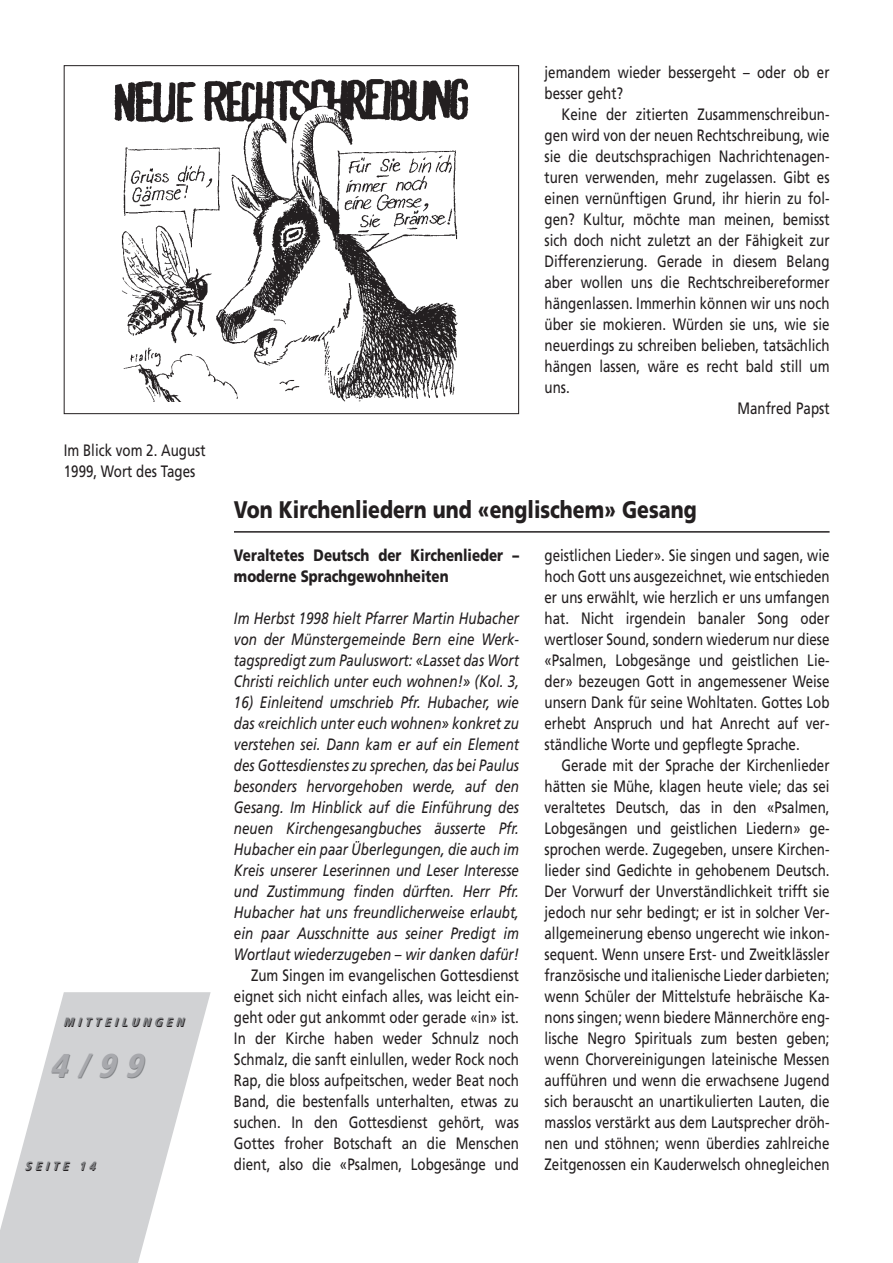
<style>
.page{position:relative;width:893px;height:1263px;background:#fff}
.page>*{position:absolute;margin:0;border:0;box-sizing:border-box;transform-origin:0 0}
.t1{font:italic 900 condensed 33px "Frutiger";color:#808285}
.t2{font:900 24px "Frutiger";color:#231f20;scale:.81 1}
.t3{font:16.5px/21px "Frutiger";color:#231f20;text-align:justify;scale:.81 1}
.t4{font:italic 16.5px/21px "Frutiger";color:#231f20;text-align:justify;scale:.81 1}
.t5{font:900 16.5px/21px "Frutiger";color:#231f20;scale:.81 1}
.t6{font:italic 900 condensed 12px "Frutiger";color:#231f20}
</style>
<div class="page">
<svg style="left:0;top:992px;width:211px;height:271px;fill:#d1d2d4"></svg>
<hr style="left:234px;top:531px;width:595px;height:2px;background:#231f20">
<img style="left:114px;top:78px;width:354px;height:323px">
<div style="left:64px;top:65px;width:455px;height:349px;border:1px solid #231f20"></div>
<p class="t3" style="left:64px;top:441px;width:177px">Im Blick vom 2. August<br>1999, Wort des Tages</p>
<p class="t6" style="left:64px;top:1018px;width:125px">MITTEILUNGEN</p>
<h1 class="t1" style="left:50px;top:1053px;width:102px">4/99</h1>
<p class="t6" style="left:25px;top:1162px;width:75px">SEITE 14</p>
<p class="t3" style="left:544px;top:63px;width:353px">jemandem wieder bessergeht – oder ob er besser geht?</p>
<p class="t3" style="left:561px;top:105px;width:332px">Keine der zitierten Zusammenschreibun-</p>
<p class="t3" style="left:544px;top:126px;width:353px">gen wird von der neuen Rechtschreibung, wie</p>
<p class="t3" style="left:544px;top:147px;width:353px">sie die deutschsprachigen Nachrichtenagen-</p>
<p class="t3" style="left:544px;top:168px;width:353px">turen verwenden, mehr zugelassen. Gibt es</p>
<p class="t3" style="left:544px;top:189px;width:353px">einen vernünftigen Grund, ihr hierin zu fol-</p>
<p class="t3" style="left:544px;top:210px;width:353px">gen? Kultur, möchte man meinen, bemisst</p>
<p class="t3" style="left:544px;top:231px;width:353px">sich doch nicht zuletzt an der Fähigkeit zur</p>
<p class="t3" style="left:544px;top:252px;width:353px">Differenzierung. Gerade in diesem Belang</p>
<p class="t3" style="left:544px;top:273px;width:353px">aber wollen uns die Rechtschreibereformer</p>
<p class="t3" style="left:544px;top:294px;width:353px">hängenlassen. Immerhin können wir uns noch</p>
<p class="t3" style="left:544px;top:315px;width:353px">über sie mokieren. Würden sie uns, wie sie</p>
<p class="t3" style="left:544px;top:336px;width:353px">neuerdings zu schreiben belieben, tatsächlich</p>
<p class="t3" style="left:544px;top:357px;width:353px">hängen lassen, wäre es recht bald still um</p>
<p class="t3" style="left:544px;top:378px;width:33px">uns.</p>
<p class="t3" style="left:737px;top:399px;width:115px">Manfred Papst</p>
<h2 class="t2" style="left:234px;top:500px;width:572px">Von Kirchenliedern und «englischem» Gesang</h2>
<p class="t5" style="left:234px;top:546px;width:353px">Veraltetes Deutsch der Kirchenlieder – moderne Sprachgewohnheiten</p>
<p class="t4" style="left:234px;top:609px;width:353px">Im Herbst 1998 hielt Pfarrer Martin Hubacher von der Münstergemeinde Bern eine Werk&shy;tagspredigt zum Pauluswort: «Lasset das Wort Christi reichlich unter euch wohnen!» (Kol. 3,</p>
<p class="t4" style="left:234px;top:693px;width:353px">16) Einleitend umschrieb Pfr. Hubacher, wie das «reichlich unter euch wohnen» konkret zu verstehen sei. Dann kam er auf ein Element des Gottesdienstes zu sprechen, das bei Paulus besonders hervorgehoben werde, auf den Gesang. Im Hinblick auf die Einführung des neuen Kirchengesangbuches äusserte Pfr.<br>Hubacher ein paar Überlegungen, die auch im Kreis unserer Leserinnen und Leser Interesse und Zustimmung finden dürften. Herr Pfr.<br>Hubacher hat uns freundlicherweise erlaubt, ein paar Ausschnitte aus seiner Predigt im Wortlaut wiederzugeben – wir danken dafür!</p>
<p class="t3" style="left:234px;top:966px;width:353px;text-indent:17px">Zum Singen im evangelischen Gottesdienst eignet sich nicht einfach alles, was leicht ein&shy;geht oder gut ankommt oder gerade «in» ist.<br>In der Kirche haben weder Schnulz noch Schmalz, die sanft einlullen, weder Rock noch Rap, die bloss aufpeitschen, weder Beat noch Band, die bestenfalls unterhalten, etwas zu suchen. In den Gottesdienst gehört, was Gottes froher Botschaft an die Menschen dient, also die «Psalmen, Lobgesänge und</p>
<p class="t3" style="left:544px;top:546px;width:353px">geistlichen Lieder». Sie singen und sagen, wie hoch Gott uns ausgezeichnet, wie entschieden er uns erwählt, wie herzlich er uns umfangen hat. Nicht irgendein banaler Song oder wertloser Sound, sondern wiederum nur diese «Psalmen, Lobgesänge und geistlichen Lie&shy;der» bezeugen Gott in angemessener Weise unsern Dank für seine Wohltaten. Gottes Lob erhebt Anspruch und hat Anrecht auf ver&shy;ständliche Worte und gepflegte Sprache.</p>
<p class="t3" style="left:544px;top:756px;width:353px;text-indent:17px">Gerade mit der Sprache der Kirchenlieder hätten sie Mühe, klagen heute viele; das sei veraltetes Deutsch, das in den «Psalmen, Lobgesängen und geistlichen Liedern» ge&shy;sprochen werde. Zugegeben, unsere Kirchen&shy;lieder sind Gedichte in gehobenem Deutsch.<br>Der Vorwurf der Unverständlichkeit trifft sie jedoch nur sehr bedingt; er ist in solcher Ver&shy;allgemeinerung ebenso ungerecht wie inkon&shy;sequent. Wenn unsere Erst- und Zweitklässler französische und italienische Lieder darbieten; wenn Schüler der Mittelstufe hebräische Ka&shy;nons singen; wenn biedere Männerchöre eng&shy;lische Negro Spirituals zum besten geben; wenn Chorvereinigungen lateinische Messen aufführen und wenn die erwachsene Jugend sich berauscht an unartikulierten Lauten, die masslos verstärkt aus dem Lautsprecher dröh&shy;nen und stöhnen; wenn überdies zahlreiche Zeitgenossen ein Kauderwelsch ohnegleichen</p>
</div>
